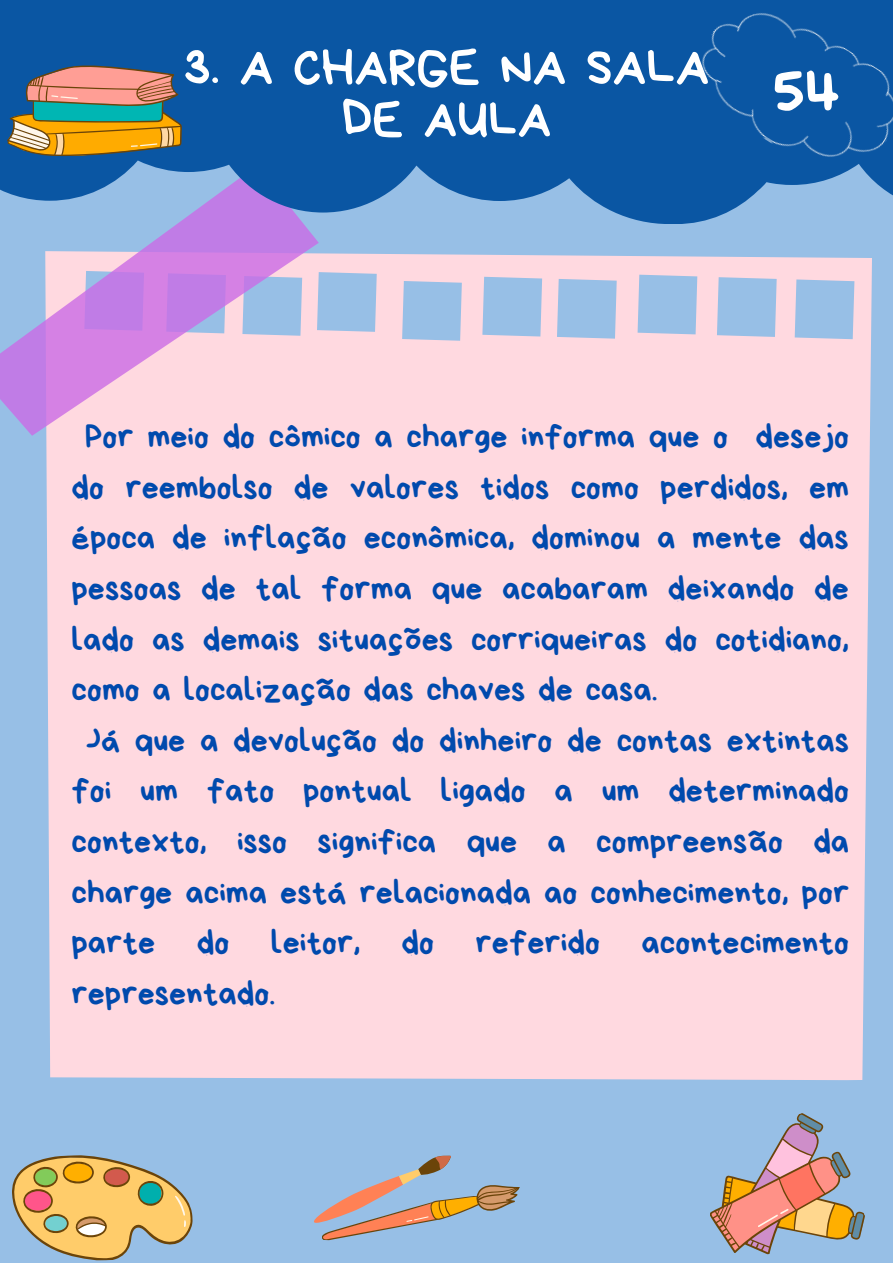
<style>
.page{position:relative;width:893px;height:1263px;background:#97bfe6}
.page>*{position:absolute;margin:0;border:0;box-sizing:border-box;transform-origin:0 0}
.t1{font:67.5px "Bryndan Write";color:#fff}
.t2{font:52.5px/52.3px "Bryndan Write";color:#fff;text-align:center}
.t3{font:33.75px "Bryndan Write";color:#004aad}
</style>
<div class="page">
<div style="left:46px;top:253px;width:826px;height:828px;background:#ffd9e0"></div>
<svg style="left:0;top:224px;width:328px;height:214px"></svg>
<svg style="left:0;top:0;width:893px;height:224px;fill:#0a56a3"></svg>
<img style="left:679px;top:0;width:214px;height:195px">
<svg style="left:314px;top:1155px;width:206px;height:86px"></svg>
<svg style="left:12px;top:1155px;width:181px;height:106px"></svg>
<svg style="left:710px;top:1113px;width:155px;height:142px"></svg>
<svg style="left:7px;top:66px;width:175px;height:90px;background:#998e6a"></svg>
<h2 class="t2" style="left:184px;top:41px;width:527px">3. A CHARGE NA SALA<br>DE AULA</h2>
<h1 class="t1" style="left:772px;top:59px;width:69px">54</h1>
<p class="t3" style="left:85px;top:420px;width:765px">Por meio do cômico a charge informa que o desejo</p>
<p class="t3" style="left:72px;top:471px;width:779px">do reembolso de valores tidos como perdidos, em</p>
<p class="t3" style="left:72px;top:521px;width:779px">época de inflação econômica, dominou a mente das</p>
<p class="t3" style="left:72px;top:572px;width:779px">pessoas de tal forma que acabaram deixando de</p>
<p class="t3" style="left:72px;top:622px;width:779px">lado as demais situações corriqueiras do cotidiano,</p>
<p class="t3" style="left:72px;top:673px;width:587px">como a localização das chaves de casa.</p>
<p class="t3" style="left:86px;top:724px;width:764px">Já que a devolução do dinheiro de contas extintas</p>
<p class="t3" style="left:72px;top:774px;width:779px">foi um fato pontual ligado a um determinado</p>
<p class="t3" style="left:72px;top:825px;width:779px">contexto, isso significa que a compreensão da</p>
<p class="t3" style="left:72px;top:876px;width:779px">charge acima está relacionada ao conhecimento, por</p>
<p class="t3" style="left:72px;top:926px;width:779px">parte do leitor, do referido acontecimento</p>
<p class="t3" style="left:72px;top:977px;width:205px">representado.</p>
</div>
